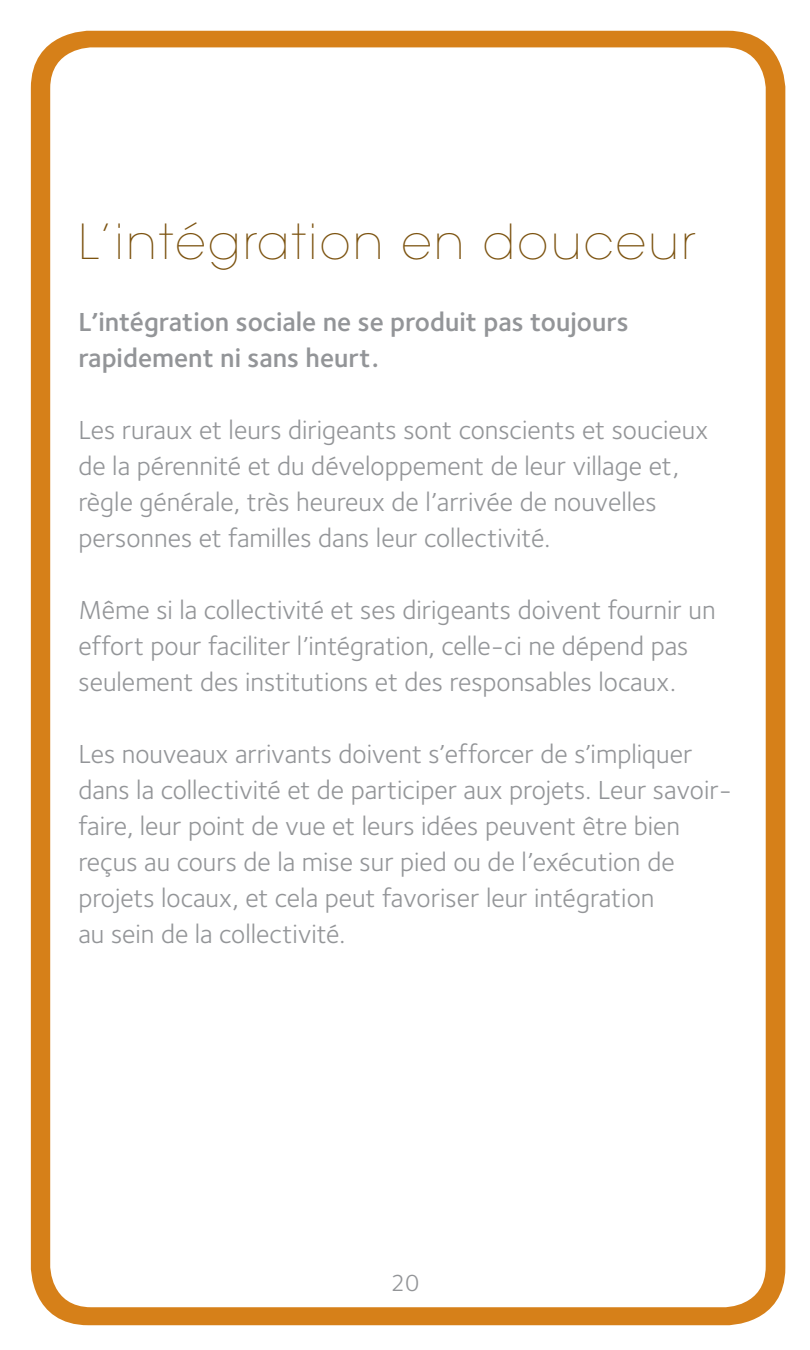
<style>
.page{position:relative;width:810px;height:1350px;background:#fff}
.page>*{position:absolute;margin:0;border:0;box-sizing:border-box;transform-origin:0 0}
.t1{font:200 48px "Avant Garde";letter-spacing:.05em;color:#7c5310}
.t2{font:27px/36px "Foundry Sterling";color:#939598}
.t3{font:600 27px/36px "Foundry Sterling";color:#939598}
.t4{font:24px "Foundry Sterling";color:#939598}
</style>
<div class="page">
<div style="left:31px;top:31px;width:754px;height:1294px;background:#d68019;border-radius:58px"></div>
<div style="left:50px;top:47px;width:716px;height:1260px;background:#fff;border-radius:41px"></div>
<h1 class="t1" style="left:78px;top:214px;width:619px">L’intégration en douceur</h1>
<p class="t3" style="left:78px;top:304px;width:552px">L’intégration sociale ne se produit pas toujours rapidement ni sans heurt.</p>
<p class="t2" style="left:78px;top:412px;width:631px">Les ruraux et leurs dirigeants sont conscients et soucieux de la pérennité et du développement de leur village et, règle générale, très heureux de l’arrivée de nouvelles personnes et familles dans leur collectivité.</p>
<p class="t2" style="left:78px;top:592px;width:639px">Même si la collectivité et ses dirigeants doivent fournir un effort pour faciliter l’intégration, celle-ci ne dépend pas seulement des institutions et des responsables locaux.</p>
<p class="t2" style="left:78px;top:736px;width:655px">Les nouveaux arrivants doivent s’efforcer de s’impliquer dans la collectivité et de participer aux projets. Leur savoir&shy;faire, leur point de vue et leurs idées peuvent être bien reçus au cours de la mise sur pied ou de l’exécution de projets locaux, et cela peut favoriser leur intégration<br>au sein de la collectivité.</p>
<p class="t4" style="left:391px;top:1269px;width:30px">20</p>
</div>
